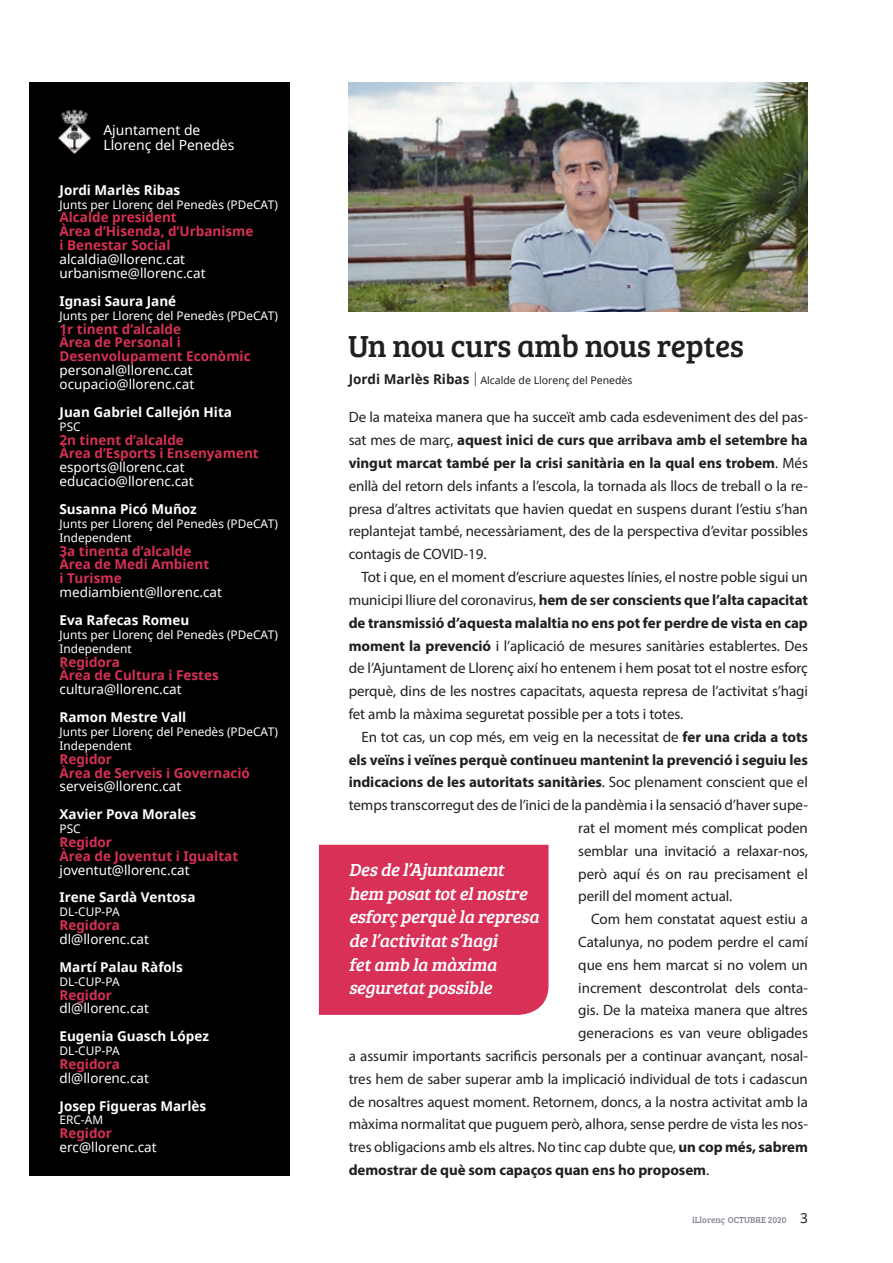
<style>
.page{position:relative;width:893px;height:1263px;background:#fff}
.page>*{position:absolute;margin:0;border:0;box-sizing:border-box;transform-origin:0 0}
.t1{font:31.5px "Bree Serif";letter-spacing:-.015em;color:#231f20}
.Subtítol{font:italic 18px/23.7px "Bree Serif";color:#fff}
.t2{font:15px/22.8px "Myriad Pro";letter-spacing:-.005em;color:#231f20;text-align:justify}
.t3{font:700 15px "Myriad Pro";letter-spacing:-.005em;color:#231f20}
.t4{font:13.95px "Noto Sans";color:#fff}
.t5{font:700 13.5px "Noto Sans";color:#d83056}
.t6{font:13.5px "Noto Sans";color:#fff}
.t7{font:700 13.5px "Noto Sans";color:#fff}
.t8{font:11.85px "Noto Sans";color:#fff}
.t9{font:10.5px "Noto Sans";color:#231f20}
.t10{font:9px "Bree Serif";color:#868894}
.s1{font-weight:700;font-size:13.5px}
.s2{font-family:"Museo Sans 100";font-size:15px}
.s3{font-weight:700}
.s4{font-weight:400}
.s5{font-family:"Noto Sans";font-size:13.5px;color:#231f20}
</style>
<div class="page">
<div style="left:30px;top:82px;width:259px;height:1093px;background:#000"></div>
<img style="left:349px;top:82px;width:459px;height:230px">
<img style="left:59px;top:107px;width:31px;height:46px">
<div style="left:319px;top:845px;width:230px;height:170px;background:#d83056"></div>
<p class="t4" style="left:103px;top:120px;width:99px">Ajuntament de</p>
<p class="t4" style="left:103px;top:136px;width:133px">Llorenç del Penedès</p>
<p class="t7" style="left:60px;top:180px;width:122px">Jordi Marlès Ribas</p>
<p class="t8" style="left:60px;top:196px;width:220px">Junts per Llorenç del Penedès (PDeCAT)</p>
<p class="t5" style="left:60px;top:208px;width:119px">Alcalde president</p>
<p class="t5" style="left:60px;top:222px;width:195px">Àrea d’Hisenda, d’Urbanisme</p>
<p class="t5" style="left:60px;top:236px;width:113px">i Benestar Social</p>
<p class="t6" style="left:60px;top:250px;width:127px">alcaldia@llorenc.cat</p>
<p class="t6" style="left:60px;top:264px;width:148px">urbanisme@llorenc.cat</p>
<p class="t7" style="left:60px;top:291px;width:118px">Ignasi Saura Jané</p>
<p class="t8" style="left:60px;top:307px;width:220px">Junts per Llorenç del Penedès (PDeCAT)</p>
<p class="t5" style="left:60px;top:319px;width:123px">1r tinent d’alcalde</p>
<p class="t5" style="left:60px;top:333px;width:123px">Àrea de Personal i</p>
<p class="t5" style="left:60px;top:347px;width:193px">Desenvolupament Econòmic</p>
<p class="t6" style="left:60px;top:361px;width:135px">personal@llorenc.cat</p>
<p class="t6" style="left:60px;top:375px;width:136px">ocupacio@llorenc.cat</p>
<p class="t7" style="left:60px;top:402px;width:174px">Juan Gabriel Callejón Hita</p>
<p class="t8" style="left:60px;top:418px;width:23px">PSC</p>
<p class="t5" style="left:60px;top:430px;width:126px">2n tinent d’alcalde</p>
<p class="t5" style="left:60px;top:444px;width:201px">Àrea d’Esports i Ensenyament</p>
<p class="t6" style="left:60px;top:458px;width:127px">esports@llorenc.cat</p>
<p class="t6" style="left:60px;top:472px;width:136px">educacio@llorenc.cat</p>
<p class="t7" style="left:60px;top:499px;width:139px">Susanna Picó Muñoz</p>
<p class="t8" style="left:60px;top:515px;width:220px">Junts per Llorenç del Penedès (PDeCAT)</p>
<p class="t8" style="left:60px;top:529px;width:74px">Independent</p>
<p class="t5" style="left:60px;top:541px;width:133px">3a tinenta d’alcalde</p>
<p class="t5" style="left:60px;top:555px;width:151px">Àrea de Medi Ambient</p>
<p class="t5" style="left:60px;top:569px;width:64px">i Turisme</p>
<p class="t6" style="left:60px;top:583px;width:164px">mediambient@llorenc.cat</p>
<p class="t7" style="left:60px;top:610px;width:131px">Eva Rafecas Romeu</p>
<p class="t8" style="left:60px;top:626px;width:220px">Junts per Llorenç del Penedès (PDeCAT)</p>
<p class="t8" style="left:60px;top:640px;width:74px">Independent</p>
<p class="t5" style="left:60px;top:652px;width:62px">Regidora</p>
<p class="t5" style="left:60px;top:666px;width:161px">Àrea de Cultura i Festes</p>
<p class="t6" style="left:60px;top:680px;width:124px">cultura@llorenc.cat</p>
<p class="t7" style="left:60px;top:708px;width:128px">Ramon Mestre Vall</p>
<p class="t8" style="left:60px;top:723px;width:220px">Junts per Llorenç del Penedès (PDeCAT)</p>
<p class="t8" style="left:60px;top:737px;width:74px">Independent</p>
<p class="t5" style="left:60px;top:749px;width:54px">Regidor</p>
<p class="t5" style="left:60px;top:763px;width:192px">Àrea de Serveis i Governació</p>
<p class="t6" style="left:60px;top:777px;width:123px">serveis@llorenc.cat</p>
<p class="t7" style="left:60px;top:805px;width:138px">Xavier Pova Morales</p>
<p class="t8" style="left:60px;top:821px;width:23px">PSC</p>
<p class="t5" style="left:60px;top:832px;width:54px">Regidor</p>
<p class="t5" style="left:60px;top:846px;width:180px">Àrea de Joventut i Igualtat</p>
<p class="t6" style="left:60px;top:860px;width:132px">joventut@llorenc.cat</p>
<p class="t7" style="left:60px;top:888px;width:137px">Irene Sardà Ventosa</p>
<p class="t8" style="left:60px;top:904px;width:62px">DL-CUP-PA</p>
<p class="t5" style="left:60px;top:916px;width:62px">Regidora</p>
<p class="t6" style="left:60px;top:930px;width:91px">dl@llorenc.cat</p>
<p class="t7" style="left:60px;top:957px;width:125px">Martí Palau Ràfols</p>
<p class="t8" style="left:60px;top:973px;width:62px">DL-CUP-PA</p>
<p class="t5" style="left:60px;top:985px;width:54px">Regidor</p>
<p class="t6" style="left:60px;top:999px;width:91px">dl@llorenc.cat</p>
<p class="t7" style="left:60px;top:1027px;width:151px">Eugenia Guasch López</p>
<p class="t8" style="left:60px;top:1043px;width:62px">DL-CUP-PA</p>
<p class="t5" style="left:60px;top:1054px;width:62px">Regidora</p>
<p class="t6" style="left:60px;top:1069px;width:91px">dl@llorenc.cat</p>
<p class="t7" style="left:60px;top:1096px;width:148px">Josep Figueras Marlès</p>
<p class="t8" style="left:60px;top:1112px;width:45px">ERC-AM</p>
<p class="t5" style="left:60px;top:1124px;width:54px">Regidor</p>
<p class="t6" style="left:60px;top:1138px;width:99px">erc@llorenc.cat</p>
<p class="t1" style="left:348px;top:323px;width:398px">Un nou curs amb nous reptes</p>
<p class="t9" style="left:349px;top:373px;width:285px"><span class="s1">Jordi Marlès Ribas</span> <span class="s2">|</span> Alcalde de Llorenç del Penedès</p>
<p class="t2" style="left:349px;top:406px;width:461px">De la mateixa manera que ha succeït amb cada esdeveniment des del pas&shy;sat mes de març, <span class="s3">aquest inici de curs que arribava amb el setembre ha vingut marcat també per la crisi sanitària en la qual ens trobem</span>. Més enllà del retorn dels infants a l’escola, la tornada als llocs de treball o la re&shy;presa d’altres activitats que havien quedat en suspens durant l’estiu s’han replantejat també, necessàriament, des de la perspectiva d’evitar possibles contagis de COVID-19.</p>
<p class="t2" style="left:349px;top:565px;width:461px;text-indent:13px">Tot i que, en el moment d’escriure aquestes línies, el nostre poble sigui un municipi lliure del coronavirus, <span class="s3">hem de ser conscients que l’alta capacitat de transmissió d’aquesta malaltia no ens pot fer perdre de vista en cap moment la prevenció</span> i l’aplicació de mesures sanitàries establertes. Des de l’Ajuntament de Llorenç així ho entenem i hem posat tot el nostre esforç perquè, dins de les nostres capacitats, aquesta represa de l’activitat s’hagi fet amb la màxima seguretat possible per a tots i totes.</p>
<p class="t2" style="left:361px;top:725px;width:448px">En tot cas, un cop més, em veig en la necessitat de <span class="s3">fer una crida a tots</span></p>
<p class="t3" style="left:349px;top:750px;width:461px">els veïns i veïnes perquè continueu mantenint la prevenció i seguiu les</p>
<p class="t3" style="left:349px;top:772px;width:461px">indicacions de les autoritats sanitàries<span class="s4">. Soc plenament conscient que el</span></p>
<p class="t2" style="left:349px;top:793px;width:461px">temps transcorregut des de l’inici de la pandèmia i la sensació d’haver supe-</p>
<p class="t2" style="left:578px;top:816px;width:231px">rat el moment més complicat poden</p>
<p class="t2" style="left:578px;top:839px;width:231px">semblar una invitació a relaxar-nos,</p>
<p class="t2" style="left:578px;top:862px;width:231px">però aquí és on rau precisament el</p>
<p class="t2" style="left:578px;top:885px;width:155px">perill del moment actual.</p>
<p class="t2" style="left:591px;top:907px;width:218px">Com hem constatat aquest estiu a</p>
<p class="t2" style="left:578px;top:930px;width:231px">Catalunya, no podem perdre el camí</p>
<p class="t2" style="left:578px;top:953px;width:231px">que ens hem marcat si no volem un</p>
<p class="t2" style="left:578px;top:976px;width:231px">increment descontrolat dels conta-</p>
<p class="t2" style="left:578px;top:999px;width:231px">gis. De la mateixa manera que altres</p>
<p class="t2" style="left:578px;top:1021px;width:231px">generacions es van veure obligades</p>
<p class="t2" style="left:349px;top:1044px;width:461px">a assumir importants sacrificis personals per a continuar avançant, nosal-</p>
<p class="t2" style="left:349px;top:1067px;width:461px">tres hem de saber superar amb la implicació individual de tots i cadascun</p>
<p class="t2" style="left:349px;top:1090px;width:461px">de nosaltres aquest moment. Retornem, doncs, a la nostra activitat amb la</p>
<p class="t2" style="left:349px;top:1113px;width:461px">màxima normalitat que puguem però, alhora, sense perdre de vista les nos-</p>
<p class="t2" style="left:349px;top:1135px;width:461px">tres obligacions amb els altres. No tinc cap dubte que, <span class="s3">un cop més, sabrem</span></p>
<p class="t3" style="left:349px;top:1160px;width:362px">demostrar de què som capaços quan ens ho proposem<span class="s4">.</span></p>
<p class="Subtítol" style="left:349px;top:857px;width:196px">Desde l’Ajuntament hem posattotelnostre esforçperquè la represa de l’activitats’hagi fetamb la màxima seguretatpossible</p>
<p class="t10" style="left:692px;top:1213px;width:117px">iLlorenç OCTUBRE 2020 <span class="s5">3</span></p>
</div>
